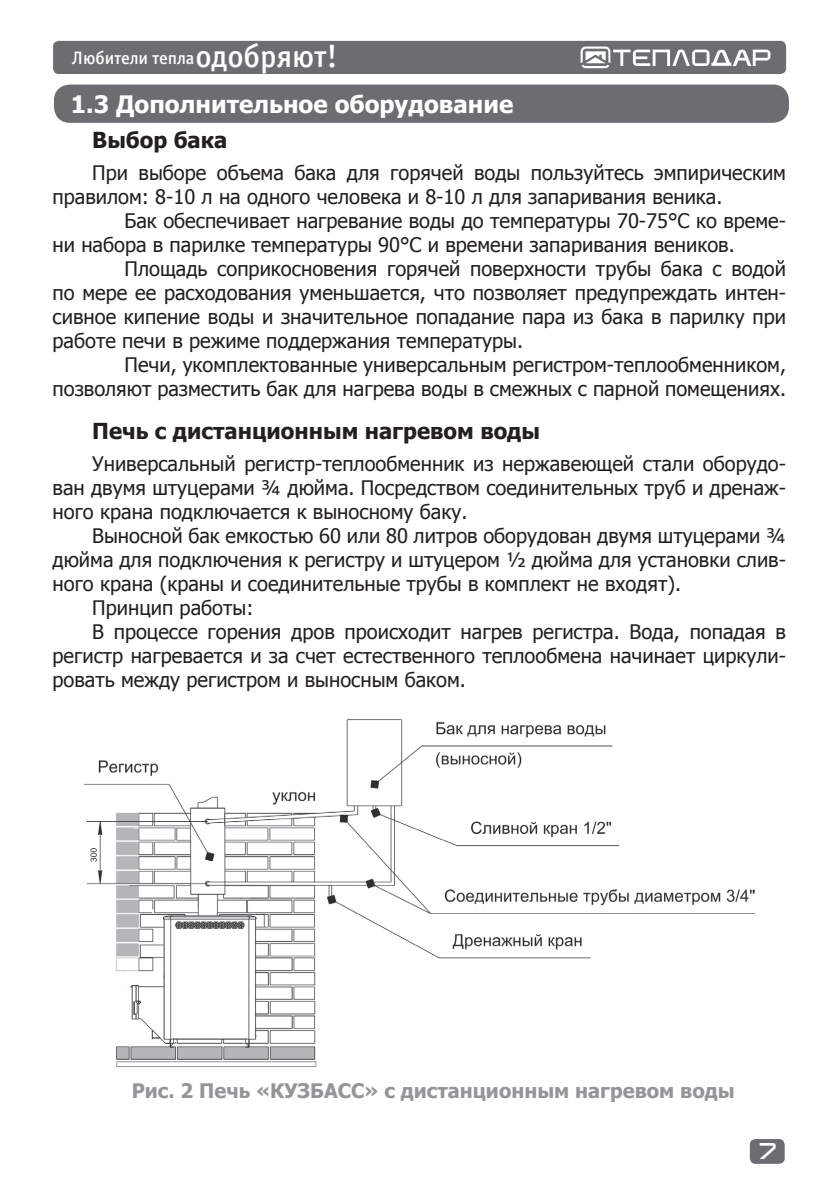
<style>
.page{position:relative;width:840px;height:1191px;background:#fff}
.page>*{position:absolute;margin:0;border:0;box-sizing:border-box;transform-origin:0 0}
.t1{font:700 24px "Tahoma";color:#fff}
.t2{font:700 22px "Tahoma";color:#231f20}
.t3{font:20px/24px "Tahoma";color:#231f20}
.t4{font:700 20px "Tahoma";color:#939598}
.t5{font:18px "Officina Sans Medium C";letter-spacing:-.005em;color:#fff}
.t6{font:16px "teplodar";color:#fff}
.s1{font-size:32px}
</style>
<div class="page">
<div style="left:749px;top:1139px;width:35px;height:24px;background:#6c6d70;border-radius:6px"></div>
<div style="left:53px;top:41px;width:732px;height:33px;background:#6c6d70;border-radius:6px"></div>
<svg style="left:580px;top:46px;width:190px;height:22px"></svg>
<div style="left:54px;top:85px;width:734px;height:38px;background:#6c6d70;border-radius:16px"></div>
<img style="left:84px;top:719px;width:669px;height:347px">
<p class="t5" style="left:72px;top:48px;width:267px">Любители тепла<span class="s1">одобряют!</span></p>
<p class="t1" style="left:71px;top:87px;width:443px">1.3 Дополнительное оборудование</p>
<p class="t2" style="left:92px;top:125px;width:136px">Выбор бака</p>
<p class="t3" style="left:52px;top:160px;width:734px;text-indent:40px">При выборе объема бака для горячей воды пользуйтесь эмпирическим правилом: 8-10 л на одного человека и 8-10 л для запаривания веника.</p>
<p class="t3" style="left:52px;top:208px;width:734px;text-indent:72px">Бак обеспечивает нагревание воды до температуры 70-75°C ко време&shy;ни набора в парилке температуры 90°C и времени запаривания веников.</p>
<p class="t3" style="left:52px;top:256px;width:734px;text-align:justify;text-indent:72px">Площадь соприкосновения горячей поверхности трубы бака с водой по мере ее расходования уменьшается, что позволяет предупреждать интен&shy;сивное кипение воды и значительное попадание пара из бака в парилку при работе печи в режиме поддержания температуры.</p>
<p class="t3" style="left:52px;top:352px;width:734px;text-align:right">Печи, укомплектованные универсальным регистром-теплообменником, позволяют разместить бак для нагрева воды в смежных с парной помещениях.</p>
<p class="t2" style="left:92px;top:415px;width:449px">Печь с дистанционным нагревом воды</p>
<p class="t3" style="left:52px;top:451px;width:734px;text-align:justify;text-indent:40px">Универсальный регистр-теплообменник из нержавеющей стали оборудо&shy;ван двумя штуцерами ¾ дюйма. Посредством соединительных труб и дренаж&shy;ного крана подключается к выносному баку.</p>
<p class="t3" style="left:92px;top:523px;width:695px">Выносной бак емкостью 60 или 80 литров оборудован двумя штуцерами ¾</p>
<p class="t3" style="left:52px;top:547px;width:734px">дюйма для подключения к регистру и штуцером ½ дюйма для установки слив-</p>
<p class="t3" style="left:52px;top:571px;width:629px">ного крана (краны и соединительные трубы в комплект не входят).</p>
<p class="t3" style="left:92px;top:595px;width:162px">Принцип работы:</p>
<p class="t3" style="left:92px;top:619px;width:695px">В процессе горения дров происходит нагрев регистра. Вода, попадая в</p>
<p class="t3" style="left:52px;top:643px;width:734px">регистр нагревается и за счет естественного теплообмена начинает циркули-</p>
<p class="t3" style="left:52px;top:667px;width:414px">ровать между регистром и выносным баком.</p>
<p class="t4" style="left:132px;top:1076px;width:604px">Рис. 2 Печь «КУЗБАСС» с дистанционным нагревом воды</p>
<p class="t6" style="left:759px;top:1144px;width:18px">7</p>
</div>
